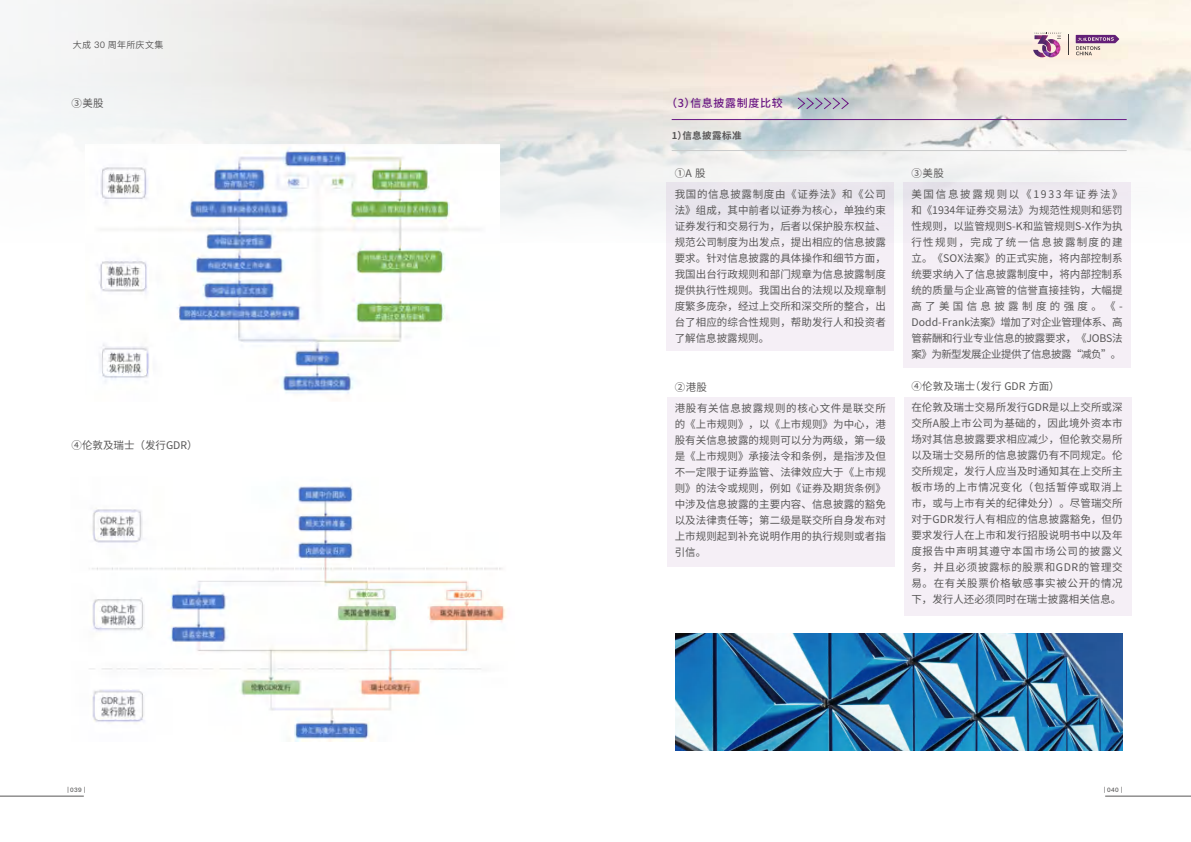
<style>
.page{position:relative;width:1191px;height:842px;background:#fff}
.page>*{position:absolute;margin:0;border:0;box-sizing:border-box;transform-origin:0 0}
.t1{font:500 11px "Source Han Sans CN";letter-spacing:.055em;color:#6a1683}
.t2{font:10.5px/16px "Source Han Sans CN";letter-spacing:.005em;color:#585757;text-align:justify}
.t3{font:10.5px "Source Han Sans CN";letter-spacing:.02em;color:#595757}
.t4{font:700 9.5px "Source Han Sans CN";letter-spacing:.055em;color:#595757}
.t5{font:9px "Ping Fang SC";letter-spacing:.055em;color:#585757}
.t6{font:500 6.1px "Ping Fang HK";letter-spacing:.055em;color:#585757}
.s1{color:#595757}
</style>
<div class="page">
<img style="left:687px;top:0;width:504px;height:42px">
<svg style="left:687px;top:42px;width:504px;height:201px"></svg>
<svg style="left:0;top:0;width:687px;height:243px"></svg>
<img style="left:676px;top:633px;width:446px;height:117px">
<svg style="left:1068px;top:34px;width:1px;height:21px"></svg>
<svg style="left:1033px;top:33px;width:28px;height:24px"></svg>
<svg style="left:1075px;top:35px;width:44px;height:20px"></svg>
<hr style="left:0;top:796px;width:84px;height:1px;background:#585757">
<hr style="left:1105px;top:796px;width:86px;height:1px;background:#585757">
<div style="left:667px;top:182px;width:227px;height:169px;background:linear-gradient(to right,#f1ecf3,#f2edf4)"></div>
<div style="left:667px;top:397px;width:227px;height:169px;background:#f5eff6"></div>
<div style="left:904px;top:183px;width:227px;height:185px;background:#f5eff6"></div>
<div style="left:904px;top:397px;width:227px;height:218px;background:#f5eff6"></div>
<svg style="left:797px;top:98px;width:51px;height:11px"></svg>
<hr style="left:671px;top:119px;width:455px;height:1px;background:#6a1683">
<hr style="left:671px;top:150px;width:455px;height:1px;background:#c9caca">
<img style="left:86px;top:145px;width:414px;height:249px">
<img style="left:89px;top:485px;width:417px;height:256px">
<p class="t5" style="left:73px;top:39px;width:92px">大成 30 周年所庆文集</p>
<p class="t2" style="left:72px;top:95px;width:33px"><span class="s1">③</span>美股</p>
<p class="t2" style="left:72px;top:437px;width:128px">④伦敦及瑞士（发行GDR）</p>
<p class="t1" style="left:666px;top:97px;width:118px">（3）信息披露制度比较</p>
<p class="t4" style="left:671px;top:131px;width:72px">1）信息披露标准</p>
<p class="t3" style="left:674px;top:167px;width:32px">①A 股</p>
<p class="t2" style="left:674px;top:186px;width:213px">我国的信息披露制度由《证券法》和《公司法》组成，其中前者以证券为核心，单独约束证券发行和交易行为，后者以保护股东权益、规范公司制度为出发点，提出相应的信息披露要求。针对信息披露的具体操作和细节方面，我国出台行政规则和部门规章为信息披露制度提供执行性规则。我国出台的法规以及规章制度繁多庞杂，经过上交所和深交所的整合，出台了相应的综合性规则，帮助发行人和投资者了解信息披露规则。</p>
<p class="t3" style="left:674px;top:381px;width:34px">②港股</p>
<p class="t2" style="left:674px;top:400px;width:213px">港股有关信息披露规则的核心文件是联交所的《上市规则》，以《上市规则》为中心，港股有关信息披露的规则可以分为两级，第一级是《上市规则》承接法令和条例，是指涉及但不一定限于证券监管、法律效应大于《上市规则》的法令或规则，例如《证券及期货条例》中涉及信息披露的主要内容、信息披露的豁免以及法律责任等；第二级是联交所自身发布对上市规则起到补充说明作用的执行规则或者指引信。</p>
<p class="t3" style="left:911px;top:167px;width:34px">③美股</p>
<p class="t2" style="left:911px;top:186px;width:213px">美国信息披露规则以《1933年证券法》和《1934年证券交易法》为规范性规则和惩罚性规则，以监管规则S-K和监管规则S-X作为执行性规则，完成了统一信息披露制度的建立。《SOX法案》的正式实施，将内部控制系统要求纳入了信息披露制度中，将内部控制系统的质量与企业高管的信誉直接挂钩，大幅提高了美国信息披露制度的强度。《- Dodd-Frank法案》增加了对企业管理体系、高管薪酬和行业专业信息的披露要求，《JOBS法案》为新型发展企业提供了信息披露“减负”。</p>
<p class="t3" style="left:911px;top:380px;width:150px">④伦敦及瑞士（发行 GDR 方面）</p>
<p class="t2" style="left:911px;top:399px;width:213px">在伦敦及瑞士交易所发行GDR是以上交所或深交所A股上市公司为基础的，因此境外资本市场对其信息披露要求相应减少，但伦敦交易所以及瑞士交易所的信息披露仍有不同规定。伦交所规定，发行人应当及时通知其在上交所主板市场的上市情况变化（包括暂停或取消上市，或与上市有关的纪律处分）。尽管瑞交所对于GDR发行人有相应的信息披露豁免，但仍要求发行人在上市和发行招股说明书中以及年度报告中声明其遵守本国市场公司的披露义务，并且必须披露标的股票和GDR的管理交易。在有关股票价格敏感事实被公开的情况下，发行人还必须同时在瑞士披露相关信息。</p>
<p class="t6" style="left:65px;top:786px;width:24px">｜039｜</p>
<p class="t6" style="left:1101px;top:786px;width:25px">｜040｜</p>
</div>
